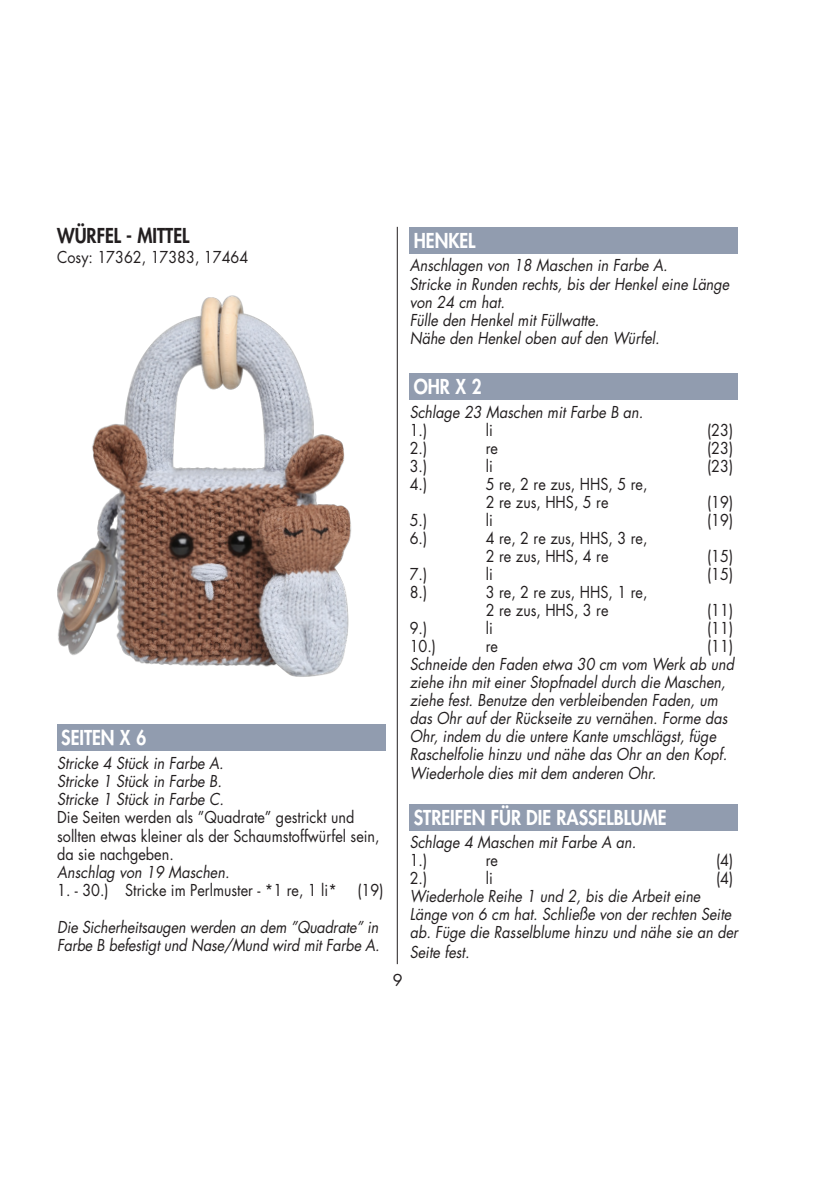
<style>
.page{position:relative;width:840px;height:1191px;background:#fff}
.page>*{position:absolute;margin:0;border:0;box-sizing:border-box;transform-origin:0 0}
.t1{font:800 20px "Futura Std";color:#fff;scale:.9 1}
.t2{font:800 20px "Futura Std";color:#231f20;scale:.9 1}
.t3{font:italic 16px/18px "Futura Std";color:#231f20;scale:.9 1}
.t4{font:16px/18.2px "Futura Std";color:#231f20;scale:.9 1}
.t5{font:16px "Futura Std";color:#231f20}
</style>
<div class="page">
<hr style="left:397px;top:227px;width:1px;height:737px;background:#231f20">
<div style="left:57px;top:724px;width:328px;height:26px;background:#919caf"></div>
<div style="left:409px;top:227px;width:328px;height:26px;background:#919caf"></div>
<div style="left:409px;top:373px;width:328px;height:27px;background:#919caf"></div>
<div style="left:409px;top:804px;width:328px;height:26px;background:#919caf"></div>
<img style="left:57px;top:295px;width:294px;height:382px">
<p class="t2" style="left:57px;top:223px;width:148px">WÜRFEL - MITTEL</p>
<p class="t4" style="left:57px;top:248px;width:214px">Cosy: 17362, 17383, 17464</p>
<p class="t1" style="left:61px;top:725px;width:96px">SEITEN X 6</p>
<p class="t3" style="left:57px;top:754px;width:186px">Stricke 4 Stück in Farbe A.</p>
<p class="t3" style="left:57px;top:772px;width:184px">Stricke 1 Stück in Farbe B.</p>
<p class="t3" style="left:57px;top:790px;width:187px">Stricke 1 Stück in Farbe C.</p>
<p class="t4" style="left:57px;top:808px;width:359px">Die Seiten werden als ”Quadrate” gestrickt und sollten etwas kleiner als der Schaumstoffwürfel sein, da sie nachgeben.</p>
<p class="t3" style="left:57px;top:863px;width:193px">Anschlag von 19 Maschen.</p>
<p class="t4" style="left:57px;top:881px;width:312px">1. - 30.) Stricke im Perlmuster - *1 re, 1 li*</p>
<p class="t4" style="left:357px;top:881px;width:30px">(19)</p>
<p class="t3" style="left:57px;top:917px;width:359px">Die Sicherheitsaugen werden an dem ”Quadrate” in<br>Farbe B befestigt und Nase/Mund wird mit Farbe A.</p>
<p class="t1" style="left:413px;top:228px;width:70px">HENKEL</p>
<p class="t3" style="left:409px;top:257px;width:288px">Anschlagen von 18 Maschen in Farbe A.</p>
<p class="t3" style="left:409px;top:275px;width:356px">Stricke in Runden rechts, bis der Henkel eine Länge von 24 cm hat.</p>
<p class="t3" style="left:409px;top:311px;width:212px">Fülle den Henkel mit Füllwatte.</p>
<p class="t3" style="left:409px;top:329px;width:279px">Nähe den Henkel oben auf den Würfel.</p>
<p class="t1" style="left:413px;top:374px;width:77px">OHR X 2</p>
<p class="t3" style="left:409px;top:403px;width:261px">Schlage 23 Maschen mit Farbe B an.</p>
<p class="t4" style="left:409px;top:421px;width:21px">1.)</p>
<p class="t4" style="left:485px;top:421px;width:9px">li</p>
<p class="t4" style="left:706px;top:421px;width:30px">(23)</p>
<p class="t4" style="left:409px;top:439px;width:21px">2.)</p>
<p class="t4" style="left:485px;top:439px;width:15px">re</p>
<p class="t4" style="left:706px;top:439px;width:30px">(23)</p>
<p class="t4" style="left:409px;top:457px;width:21px">3.)</p>
<p class="t4" style="left:485px;top:457px;width:9px">li</p>
<p class="t4" style="left:706px;top:457px;width:30px">(23)</p>
<p class="t4" style="left:409px;top:475px;width:21px">4.)</p>
<p class="t4" style="left:485px;top:475px;width:181px">5 re, 2 re zus, HHS, 5 re,</p>
<p class="t4" style="left:485px;top:493px;width:138px">2 re zus, HHS, 5 re</p>
<p class="t4" style="left:706px;top:493px;width:30px">(19)</p>
<p class="t4" style="left:409px;top:511px;width:21px">5.)</p>
<p class="t4" style="left:485px;top:511px;width:9px">li</p>
<p class="t4" style="left:706px;top:511px;width:30px">(19)</p>
<p class="t4" style="left:409px;top:529px;width:21px">6.)</p>
<p class="t4" style="left:485px;top:529px;width:181px">4 re, 2 re zus, HHS, 3 re,</p>
<p class="t4" style="left:485px;top:547px;width:138px">2 re zus, HHS, 4 re</p>
<p class="t4" style="left:706px;top:547px;width:30px">(15)</p>
<p class="t4" style="left:409px;top:565px;width:21px">7.)</p>
<p class="t4" style="left:485px;top:565px;width:9px">li</p>
<p class="t4" style="left:706px;top:565px;width:30px">(15)</p>
<p class="t4" style="left:409px;top:583px;width:21px">8.)</p>
<p class="t4" style="left:485px;top:583px;width:181px">3 re, 2 re zus, HHS, 1 re,</p>
<p class="t4" style="left:485px;top:601px;width:138px">2 re zus, HHS, 3 re</p>
<p class="t4" style="left:706px;top:601px;width:30px">(11)</p>
<p class="t4" style="left:409px;top:619px;width:21px">9.)</p>
<p class="t4" style="left:485px;top:619px;width:9px">li</p>
<p class="t4" style="left:706px;top:619px;width:30px">(11)</p>
<p class="t4" style="left:409px;top:637px;width:31px">10.)</p>
<p class="t4" style="left:485px;top:637px;width:15px">re</p>
<p class="t4" style="left:706px;top:637px;width:30px">(11)</p>
<p class="t3" style="left:409px;top:655px;width:361px">Schneide den Faden etwa 30 cm vom Werk ab und ziehe ihn mit einer Stopfnadel durch die Maschen, ziehe fest. Benutze den verbleibenden Faden, um das Ohr auf der Rückseite zu vernähen. Forme das Ohr, indem du die untere Kante umschlägst, füge Raschelfolie hinzu und nähe das Ohr an den Kopf.</p>
<p class="t3" style="left:409px;top:764px;width:275px">Wiederhole dies mit dem anderen Ohr.</p>
<p class="t1" style="left:413px;top:805px;width:282px">STREIFEN FÜR DIE RASSELBLUME</p>
<p class="t3" style="left:409px;top:833px;width:253px">Schlage 4 Maschen mit Farbe A an.</p>
<p class="t4" style="left:409px;top:851px;width:21px">1.)</p>
<p class="t4" style="left:485px;top:851px;width:15px">re</p>
<p class="t4" style="left:715px;top:851px;width:21px">(4)</p>
<p class="t4" style="left:409px;top:869px;width:21px">2.)</p>
<p class="t4" style="left:485px;top:869px;width:9px">li</p>
<p class="t4" style="left:715px;top:869px;width:21px">(4)</p>
<p class="t3" style="left:409px;top:887px;width:366px">Wiederhole Reihe 1 und 2, bis die Arbeit eine<br>Länge von 6 cm hat. Schließe von der rechten Seite ab. Füge die Rasselblume hinzu und nähe sie an der</p>
<p class="t3" style="left:409px;top:943px;width:68px">Seite fest.</p>
<p class="t5" style="left:392px;top:969px;width:11px">9</p>
</div>
